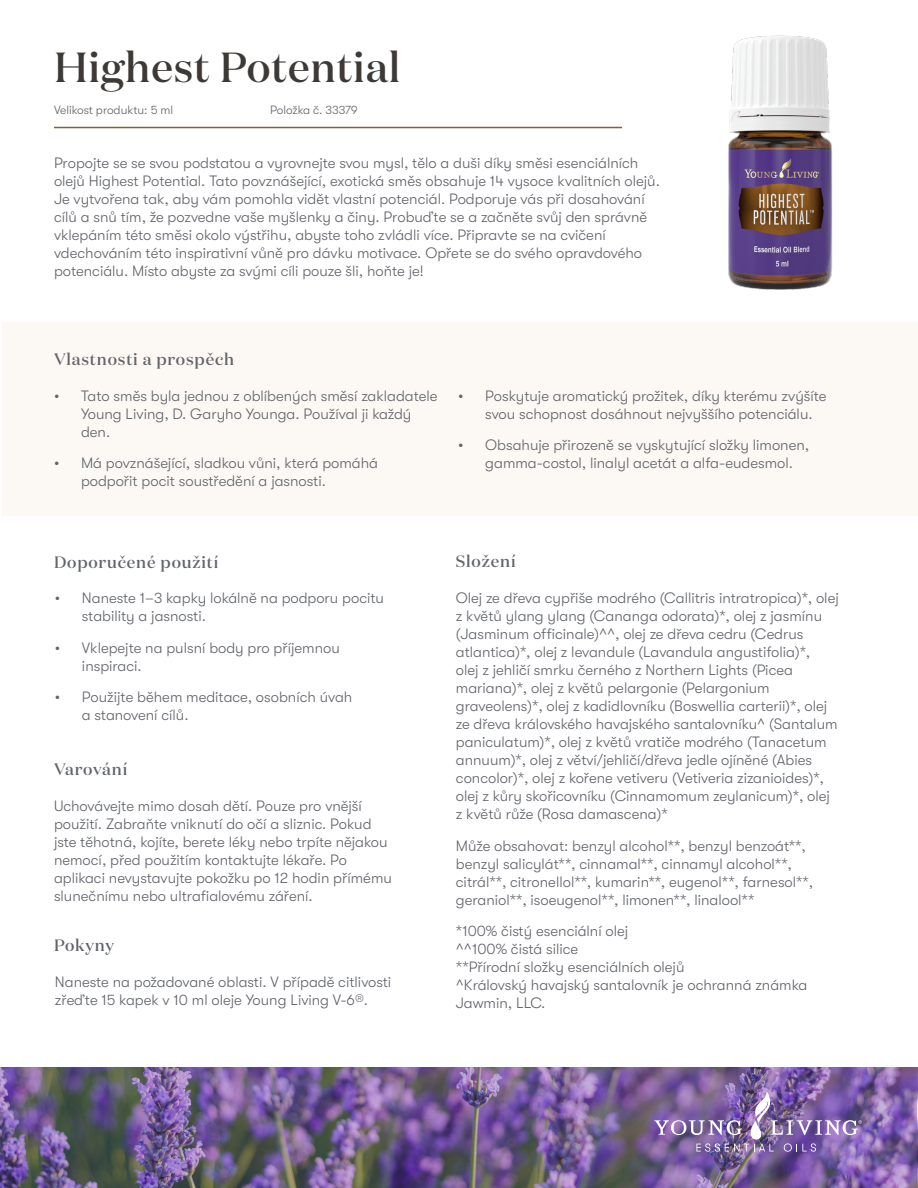
<style>
.page{position:relative;width:918px;height:1188px;background:#fff}
.page>*{position:absolute;margin:0;border:0;box-sizing:border-box;transform-origin:0 0}
.t1{font:500 42px "Domaine Display";letter-spacing:.02em;color:#3d3936}
.t2{font:500 16.5px "Domaine Display";letter-spacing:.05em;color:#61646a}
.t3{font:300 15px/18px "GT Walsheim Pro";color:#61646a}
.t4{font:300 12px "GT Walsheim Pro";color:#61646a}
</style>
<div class="page">
<div style="left:2px;top:323px;width:916px;height:192px;background:#fcf8f4"></div>
<img style="left:1px;top:1067px;width:916px;height:121px">
<img style="left:654px;top:1092px;width:208px;height:60px">
<hr style="left:54px;top:127px;width:568px;height:1px;background:#80623b">
<img style="left:728px;top:36px;width:104px;height:254px">
<h1 class="t1" style="left:54px;top:40px;width:348px">Highest Potential</h1>
<p class="t4" style="left:54px;top:103px;width:121px">Velikost produktu: 5 ml</p>
<p class="t4" style="left:270px;top:103px;width:89px">Položka č. 33379</p>
<p class="t3" style="left:54px;top:154px;width:607px">Propojte se se svou podstatou a vyrovnejte svou mysl, tělo a duši díky směsi esenciálních olejů Highest Potential. Tato povznášející, exotická směs obsahuje 14 vysoce kvalitních olejů.<br>Je vytvořena tak, aby vám pomohla vidět vlastní potenciál. Podporuje vás při dosahování cílů a snů tím, že pozvedne vaše myšlenky a činy. Probuďte se a začněte svůj den správně vklepáním této směsi okolo výstřihu, abyste toho zvládli více. Připravte se na cvičení vdechováním této inspirativní vůně pro dávku motivace. Opřete se do svého opravdového potenciálu. Místo abyste za svými cíli pouze šli, hoňte je!</p>
<p class="t2" style="left:54px;top:348px;width:182px">Vlastnosti a prospěch</p>
<p class="t3" style="left:81px;top:387px;width:358px;text-indent:-27px">• Tato směs byla jednou z oblíbených směsí zakladatele<br>Young Living, D. Garyho Younga. Používal ji každý den.</p>
<p class="t3" style="left:81px;top:454px;width:299px;text-indent:-27px">• Má povznášející, sladkou vůni, která pomáhá podpořit pocit soustředění a jasnosti.</p>
<p class="t3" style="left:485px;top:387px;width:343px;text-indent:-27px">• Poskytuje aromatický prožitek, díky kterému zvýšíte svou schopnost dosáhnout nejvyššího potenciálu.</p>
<p class="t3" style="left:485px;top:436px;width:325px;text-indent:-27px">• Obsahuje přirozeně se vyskytující složky limonen, gamma-costol, linalyl acetát a alfa-eudesmol.</p>
<p class="t2" style="left:54px;top:551px;width:166px">Doporučené použití</p>
<p class="t3" style="left:82px;top:589px;width:304px;text-indent:-27px">• Naneste 1–3 kapky lokálně na podporu pocitu stability a jasnosti.</p>
<p class="t3" style="left:82px;top:639px;width:259px;text-indent:-27px">• Vklepejte na pulsní body pro příjemnou inspiraci.</p>
<p class="t3" style="left:82px;top:688px;width:272px;text-indent:-27px">• Použijte během meditace, osobních úvah a stanovení cílů.</p>
<p class="t2" style="left:54px;top:758px;width:75px">Varování</p>
<p class="t3" style="left:54px;top:797px;width:339px">Uchovávejte mimo dosah dětí. Pouze pro vnější použití. Zabraňte vniknutí do očí a sliznic. Pokud jste těhotná, kojíte, berete léky nebo trpíte nějakou nemocí, před použitím kontaktujte lékaře. Po aplikaci nevystavujte pokožku po 12 hodin přímému slunečnímu nebo ultrafialovému záření.</p>
<p class="t2" style="left:54px;top:935px;width:62px">Pokyny</p>
<p class="t3" style="left:55px;top:973px;width:338px">Naneste na požadované oblasti. V případě citlivosti zřeďte 15 kapek v 10 ml oleje Young Living V-6®.</p>
<p class="t2" style="left:456px;top:551px;width:61px">Složení</p>
<p class="t3" style="left:456px;top:589px;width:384px">Olej ze dřeva cypřiše modrého (Callitris intratropica)*, olej z květů ylang ylang (Cananga odorata)*, olej z jasmínu (Jasminum officinale)^^, olej ze dřeva cedru (Cedrus atlantica)*, olej z levandule (Lavandula angustifolia)*,<br>olej z jehličí smrku černého z Northern Lights (Picea mariana)*, olej z květů pelargonie (Pelargonium graveolens)*, olej z kadidlovníku (Boswellia carterii)*, olej ze dřeva královského havajského santalovníku^ (Santalum paniculatum)*, olej z květů vratiče modrého (Tanacetum annuum)*, olej z větví/jehličí/dřeva jedle ojíněné (Abies concolor)*, olej z kořene vetiveru (Vetiveria zizanioides)*, olej z kůry skořicovníku (Cinnamomum zeylanicum)*, olej z květů růže (Rosa damascena)*</p>
<p class="t3" style="left:456px;top:837px;width:359px">Může obsahovat: benzyl alcohol**, benzyl benzoát**, benzyl salicylát**, cinnamal**, cinnamyl alcohol**, citrál**, citronellol**, kumarin**, eugenol**, farnesol**, geraniol**, isoeugenol**, limonen**, linalool**</p>
<p class="t3" style="left:456px;top:922px;width:353px">*100% čistý esenciální olej<br>^^100% čistá silice<br>**Přírodní složky esenciálních olejů<br>^Královský havajský santalovník je ochranná známka<br>Jawmin, LLC.</p>
</div>
